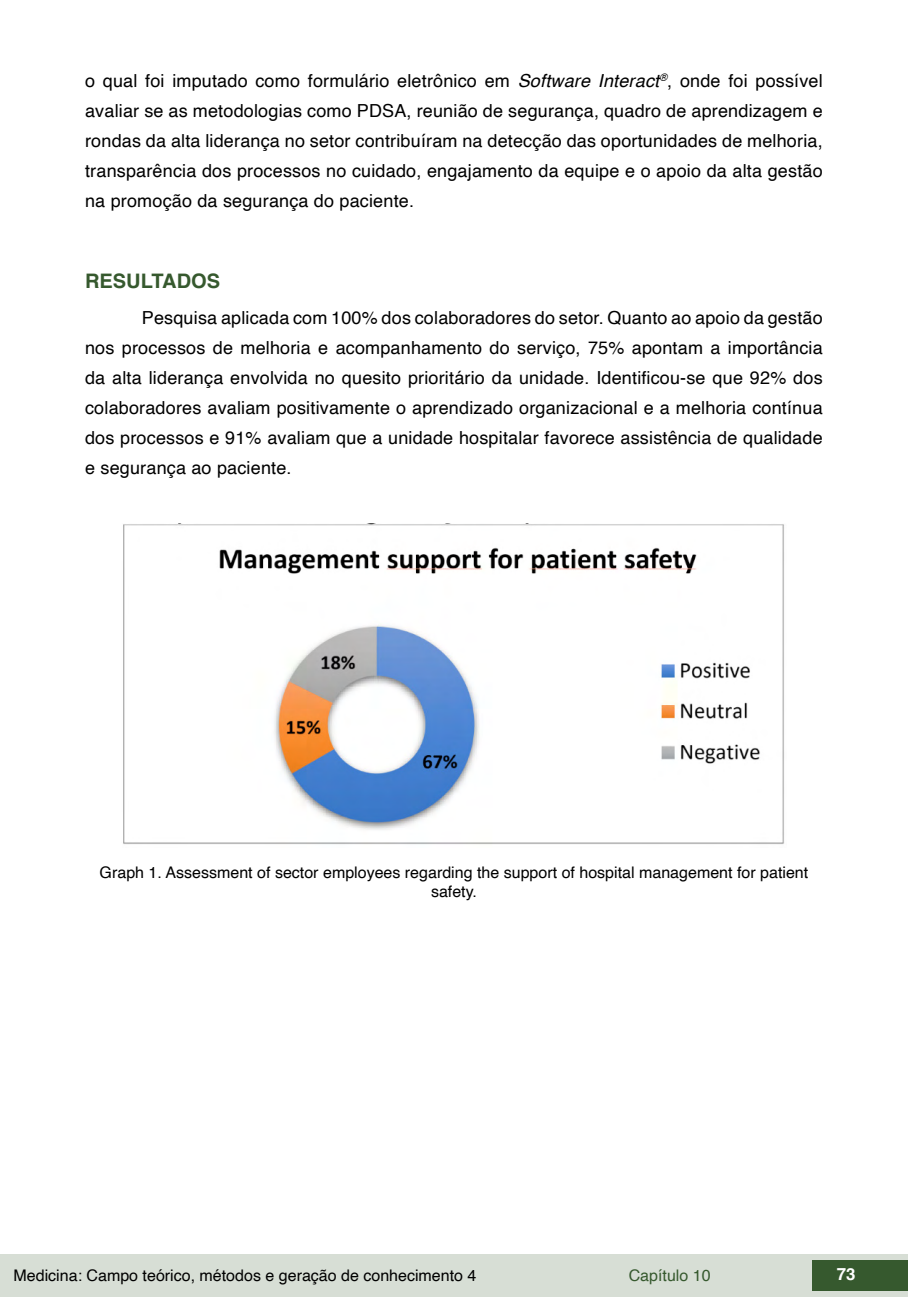
<style>
.page{position:relative;width:908px;height:1304px;background:#fff}
.page>*{position:absolute;margin:0;border:0;box-sizing:border-box;transform-origin:0 0}
.t1{font:700 20px "Helvetica";color:#36592e}
.t2{font:18px/30px "Helvetica";letter-spacing:.01em;color:#000;text-align:justify}
.t3{font:700 16.8px "Helvetica";color:#fff}
.t4{font:16px/19.2px "Helvetica";color:#000;text-align:center}
.t5{font:16px "Helvetica";color:#36592e}
.s1{font-style:italic}
</style>
<div class="page">
<div style="left:0;top:1254px;width:906px;height:43px;background:#d7ded5"></div>
<div style="left:812px;top:1261px;width:95px;height:30px;background:#36592e"></div>
<img style="left:123px;top:524px;width:661px;height:321px">
<p class="t2" style="left:85px;top:66px;width:738px">o qual foi imputado como formulário eletrônico em <span class="s1">Software Interact</span><sup>®</sup>, onde foi possível avaliar se as metodologias como PDSA, reunião de segurança, quadro de aprendizagem e rondas da alta liderança no setor contribuíram na detecção das oportunidades de melhoria, transparência dos processos no cuidado, engajamento da equipe e o apoio da alta gestão na promoção da segurança do paciente.</p>
<p class="t1" style="left:85px;top:269px;width:136px">RESULTADOS</p>
<p class="t2" style="left:85px;top:303px;width:738px;text-indent:57px">Pesquisa aplicada com 100% dos colaboradores do setor. Quanto ao apoio da gestão nos processos de melhoria e acompanhamento do serviço, 75% apontam a importância da alta liderança envolvida no quesito prioritário da unidade. Identificou-se que 92% dos colaboradores avaliam positivamente o aprendizado organizacional e a melhoria contínua dos processos e 91% avaliam que a unidade hospitalar favorece assistência de qualidade e segurança ao paciente.</p>
<p class="t4" style="left:100px;top:863px;width:709px">Graph 1. Assessment of sector employees regarding the support of hospital management for patient safety.</p>
<p class="t4" style="left:14px;top:1266px;width:464px">Medicina: Campo teórico, métodos e geração de conhecimento 4</p>
<p class="t5" style="left:628px;top:1263px;width:83px">Capítulo 10</p>
<p class="t3" style="left:836px;top:1264px;width:20px">73</p>
</div>
